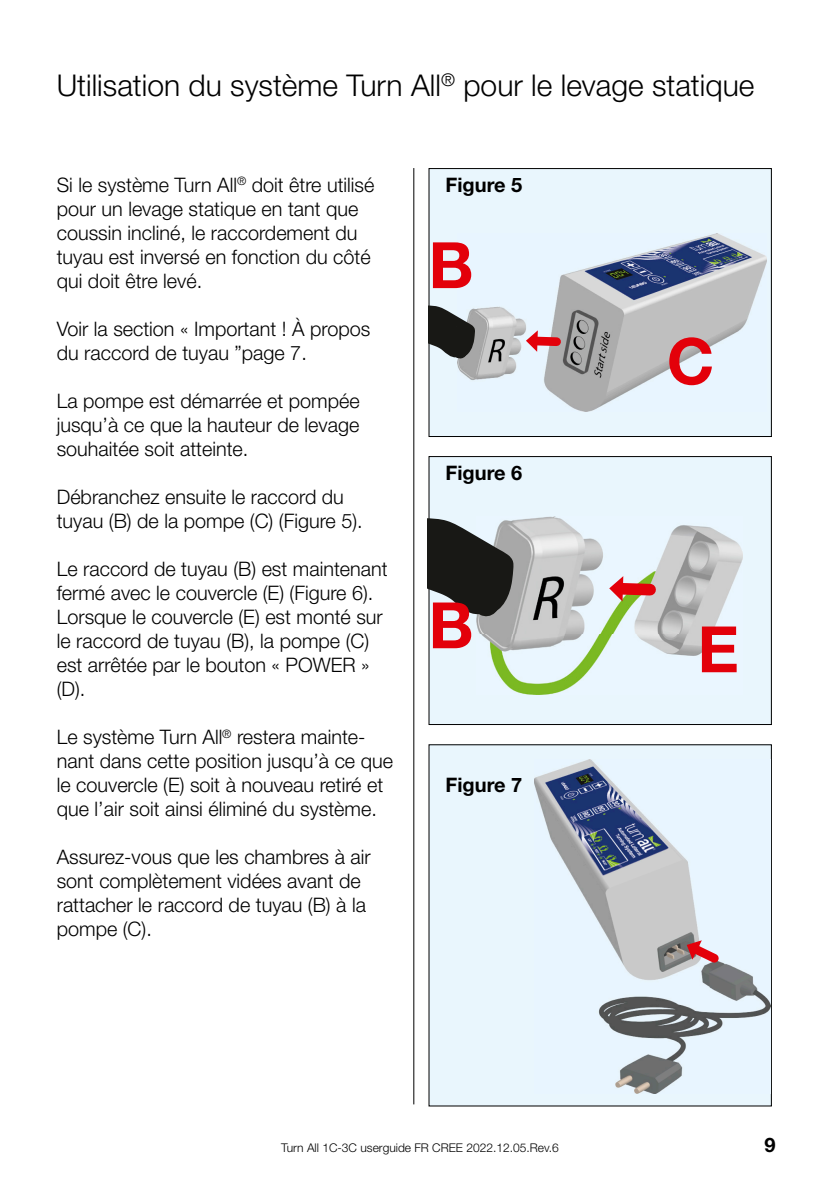
<style>
.page{position:relative;width:840px;height:1191px;background:#fff}
.page>*{position:absolute;margin:0;border:0;box-sizing:border-box;transform-origin:0 0}
.t1{font:700 64px "Helvetica Neue LT Std";color:#e3000a}
.t2{font:300 30px "Helvetica Neue LT Std";color:#000}
.t3{font:300 20px/24px "Helvetica Neue LT Std";color:#000}
.t4{font:700 20px "Helvetica Neue LT Std";color:#000}
.t5{font:300 12px "Helvetica Neue LT Std";color:#000}
</style>
<div class="page">
<hr style="left:413px;top:168px;width:1px;height:936px;background:#000">
<div style="left:429px;top:168px;width:342px;height:268px;background:#e9f6fd"></div>
<div style="left:428px;top:168px;width:343px;height:269px;border:1px solid #000"></div>
<div style="left:429px;top:456px;width:342px;height:268px;background:#e9f6fd"></div>
<div style="left:428px;top:456px;width:343px;height:269px;border:1px solid #000"></div>
<div style="left:429px;top:744px;width:342px;height:362px;background:#e9f6fd"></div>
<img style="left:534px;top:760px;width:235px;height:333px">
<img style="left:476px;top:516px;width:265px;height:178px">
<img style="left:457px;top:234px;width:309px;height:177px">
<svg style="left:606px;top:576px;width:55px;height:25px"></svg>
<svg style="left:525px;top:330px;width:40px;height:22px"></svg>
<svg style="left:682px;top:937px;width:43px;height:33px"></svg>
<svg style="left:428px;top:300px;width:47px;height:59px"></svg>
<svg style="left:427px;top:508px;width:86px;height:109px"></svg>
<h2 class="t2" style="left:57px;top:67px;width:698px">Utilisation du système Turn All<sup>®</sup> pour le levage statique</h2>
<p class="t3" style="left:57px;top:172px;width:319px">Si le système Turn All<sup>®</sup> doit être utilisé pour un levage statique en tant que coussin incliné, le raccordement du tuyau est inversé en fonction du côté qui doit être levé.</p>
<p class="t3" style="left:57px;top:316px;width:315px">Voir la section « Important ! À propos du raccord de tuyau ”page 7.</p>
<p class="t3" style="left:57px;top:388px;width:304px;text-align:justify">La pompe est démarrée et pompée jusqu’à ce que la hauteur de levage souhaitée soit atteinte.</p>
<p class="t3" style="left:57px;top:484px;width:307px">Débranchez ensuite le raccord du tuyau (B) de la pompe (C) (Figure 5).</p>
<p class="t3" style="left:57px;top:556px;width:332px">Le raccord de tuyau (B) est maintenant fermé avec le couvercle (E) (Figure 6).<br>Lorsque le couvercle (E) est monté sur le raccord de tuyau (B), la pompe (C) est arrêtée par le bouton « POWER » (D).</p>
<p class="t3" style="left:57px;top:724px;width:337px">Le système Turn All<sup>®</sup> restera mainte&shy;nant dans cette position jusqu’à ce que le couvercle (E) soit à nouveau retiré et que l’air soit ainsi éliminé du système.</p>
<p class="t3" style="left:57px;top:844px;width:315px">Assurez-vous que les chambres à air sont complètement vidées avant de rattacher le raccord de tuyau (B) à la pompe (C).</p>
<p class="t4" style="left:445px;top:173px;width:78px">Figure 5</p>
<h1 class="t1" style="left:428px;top:226px;width:47px">B</h1>
<p class="t4" style="left:445px;top:461px;width:78px">Figure 6</p>
<h1 class="t1" style="left:428px;top:586px;width:47px">B</h1>
<p class="t4" style="left:445px;top:773px;width:78px">Figure 7</p>
<h1 class="t1" style="left:666px;top:322px;width:49px">C</h1>
<h1 class="t1" style="left:697px;top:610px;width:43px">E</h1>
<p class="t5" style="left:281px;top:1140px;width:279px">Turn All 1C-3C userguide FR CREE 2022.12.05.Rev.6</p>
<p class="t4" style="left:764px;top:1133px;width:13px">9</p>
</div>
